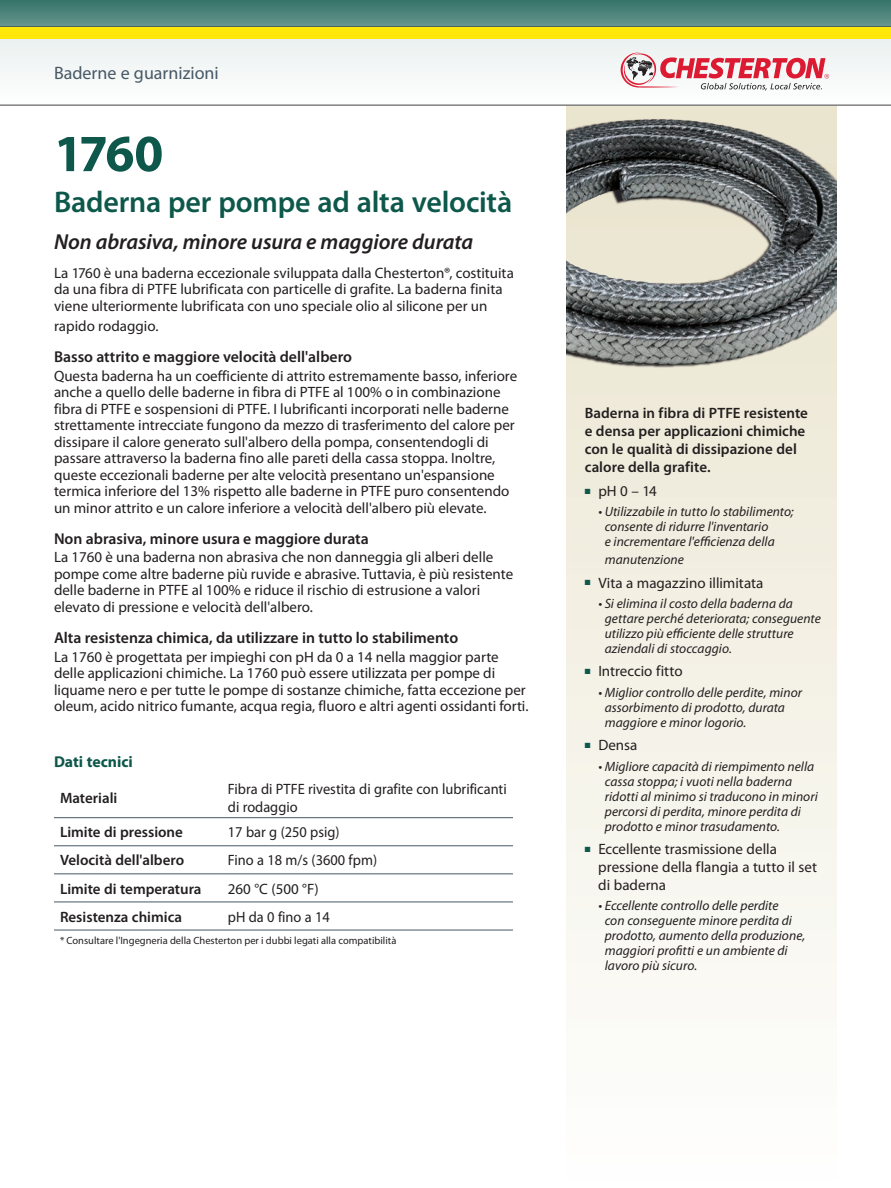
<style>
.page{position:relative;width:891px;height:1188px;background:#fff}
.page>*{position:absolute;margin:0;border:0;box-sizing:border-box;transform-origin:0 0}
.t1{font:700 52.5px "Myriad Pro";color:#0d584b}
.t2{font:600 30px "Myriad Pro";letter-spacing:-.005em;color:#0d584b}
.t3{font:italic 600 21.75px "Myriad Pro";letter-spacing:-.005em;color:#231f20}
.t4{font:18px "Myriad Pro";color:#475865}
.t5{font:600 15.75px "Myriad Pro";color:#231f20}
.t6{font:700 15.75px "Myriad Pro";color:#0d584b}
.t7{font:15px/16.5px "Myriad Pro";color:#231f20}
.t8{font:600 15px/18px "Myriad Pro";color:#231f20}
.t9{font:15px/18px "Myriad Pro";color:#231f20;scale:.96 1}
.t10{font:italic 13.5px/15px "Myriad Pro";color:#231f20}
.t11{font:10.5px "Myriad Pro";color:#231f20}
.s1{color:#0d584b}
</style>
<div class="page">
<svg style="left:567px;top:105px;width:270px;height:884px"></svg>
<svg style="left:0;top:0;width:891px;height:27px;background:#4c8279"></svg>
<hr style="left:54px;top:817px;width:168px;height:1px;background:#475865">
<hr style="left:222px;top:817px;width:291px;height:1px;background:#475865">
<hr style="left:54px;top:845px;width:168px;height:1px;background:#475865">
<hr style="left:222px;top:845px;width:291px;height:1px;background:#475865">
<hr style="left:54px;top:873px;width:168px;height:1px;background:#475865">
<hr style="left:222px;top:873px;width:291px;height:1px;background:#475865">
<hr style="left:54px;top:902px;width:168px;height:1px;background:#475865">
<hr style="left:222px;top:902px;width:291px;height:1px;background:#475865">
<hr style="left:54px;top:930px;width:168px;height:1px;background:#475865">
<hr style="left:222px;top:930px;width:291px;height:1px;background:#475865">
<svg style="left:0;top:39px;width:891px;height:66px"></svg>
<svg style="left:621px;top:52px;width:208px;height:38px"></svg>
<div style="left:0;top:27px;width:891px;height:12px;background:#ffe709"></div>
<img style="left:566px;top:114px;width:271px;height:274px">
<p class="t4" style="left:54px;top:61px;width:166px">Baderne e guarnizioni</p>
<h1 class="t1" style="left:54px;top:119px;width:111px">1760</h1>
<h2 class="t2" style="left:54px;top:182px;width:460px">Baderna per pompe ad alta velocità</h2>
<h3 class="t3" style="left:54px;top:227px;width:421px">Non abrasiva, minore usura e maggiore durata</h3>
<p class="t7" style="left:54px;top:264px;width:461px">La 1760 è una baderna eccezionale sviluppata dalla Chesterton®, costituita da una fibra di PTFE lubrificata con particelle di grafite. La baderna finita viene ulteriormente lubrificata con uno speciale olio al silicone per un</p>
<p class="t7" style="left:54px;top:317px;width:106px">rapido rodaggio.</p>
<p class="t5" style="left:54px;top:347px;width:300px">Basso attrito e maggiore velocità dell'albero</p>
<p class="t7" style="left:54px;top:367px;width:465px">Questa baderna ha un coefficiente di attrito estremamente basso, inferiore anche a quello delle baderne in fibra di PTFE al 100% o in combinazione fibra di PTFE e sospensioni di PTFE. I lubrificanti incorporati nelle baderne strettamente intrecciate fungono da mezzo di trasferimento del calore per dissipare il calore generato sull'albero della pompa, consentendogli di passare attraverso la baderna fino alle pareti della cassa stoppa. Inoltre, queste eccezionali baderne per alte velocità presentano un'espansione termica inferiore del 13% rispetto alle baderne in PTFE puro consentendo un minor attrito e un calore inferiore a velocità dell'albero più elevate.</p>
<p class="t5" style="left:54px;top:528px;width:316px">Non abrasiva, minore usura e maggiore durata</p>
<p class="t7" style="left:54px;top:549px;width:461px">La 1760 è una baderna non abrasiva che non danneggia gli alberi delle pompe come altre baderne più ruvide e abrasive. Tuttavia, è più resistente delle baderne in PTFE al 100% e riduce il rischio di estrusione a valori elevato di pressione e velocità dell'albero.</p>
<p class="t5" style="left:54px;top:628px;width:406px">Alta resistenza chimica, da utilizzare in tutto lo stabilimento</p>
<p class="t7" style="left:54px;top:648px;width:476px">La 1760 è progettata per impieghi con pH da 0 a 14 nella maggior parte delle applicazioni chimiche. La 1760 può essere utilizzata per pompe di liquame nero e per tutte le pompe di sostanze chimiche, fatta eccezione per oleum, acido nitrico fumante, acqua regia, fluoro e altri agenti ossidanti forti.</p>
<p class="t6" style="left:54px;top:751px;width:80px">Dati tecnici</p>
<p class="t8" style="left:60px;top:788px;width:59px">Materiali</p>
<p class="t9" style="left:228px;top:779px;width:292px">Fibra di PTFE rivestita di grafite con lubrificanti di rodaggio</p>
<p class="t8" style="left:60px;top:823px;width:124px">Limite di pressione</p>
<p class="t9" style="left:228px;top:823px;width:118px">17 bar g (250 psig)</p>
<p class="t8" style="left:60px;top:851px;width:126px">Velocità dell'albero</p>
<p class="t9" style="left:228px;top:851px;width:157px">Fino a 18 m/s (3600 fpm)</p>
<p class="t8" style="left:60px;top:879px;width:143px">Limite di temperatura</p>
<p class="t7" style="left:228px;top:880px;width:92px">260 °C (500 °F)</p>
<p class="t8" style="left:60px;top:907px;width:124px">Resistenza chimica</p>
<p class="t9" style="left:228px;top:907px;width:108px">pH da 0 fino a 14</p>
<p class="t11" style="left:60px;top:934px;width:338px">* Consultare l'Ingegneria della Chesterton per i dubbi legati alla compatibilità</p>
<p class="t8" style="left:585px;top:404px;width:225px">Baderna in fibra di PTFE resistente e densa per applicazioni chimiche con le qualità di dissipazione del calore della grafite.</p>
<p class="t7" style="left:585px;top:482px;width:74px"><span class="s1">■</span> pH 0 – 14</p>
<p class="t10" style="left:605px;top:504px;width:191px;text-indent:-6px">• Utilizzabile in tutto lo stabilimento; consente di ridurre l'inventario<br>e incrementare l'efficienza della</p>
<p class="t10" style="left:605px;top:552px;width:81px">manutenzione</p>
<p class="t7" style="left:585px;top:574px;width:180px"><span class="s1">■</span> Vita a magazzino illimitata</p>
<p class="t10" style="left:605px;top:596px;width:218px;text-indent:-6px">• Si elimina il costo della baderna da gettare perché deteriorata; conseguente utilizzo più efficiente delle strutture aziendali di stoccaggio.</p>
<p class="t7" style="left:585px;top:663px;width:99px"><span class="s1">■</span> Intreccio fitto</p>
<p class="t10" style="left:605px;top:685px;width:199px;text-indent:-6px">• Miglior controllo delle perdite, minor assorbimento di prodotto, durata maggiore e minor logorio.</p>
<p class="t7" style="left:585px;top:737px;width:54px"><span class="s1">■</span> Densa</p>
<p class="t10" style="left:605px;top:758px;width:214px;text-indent:-6px">• Migliore capacità di riempimento nella cassa stoppa; i vuoti nella baderna ridotti al minimo si traducono in minori percorsi di perdita, minore perdita di prodotto e minor trasudamento.</p>
<p class="t7" style="left:598px;top:840px;width:220px;line-height:18px;text-indent:-13px"><span class="s1">■</span> Eccellente trasmissione della pressione della flangia a tutto il set di baderna</p>
<p class="t10" style="left:605px;top:898px;width:202px;text-indent:-6px">• Eccellente controllo delle perdite<br>con conseguente minore perdita di prodotto, aumento della produzione, maggiori profitti e un ambiente di lavoro più sicuro.</p>
</div>
